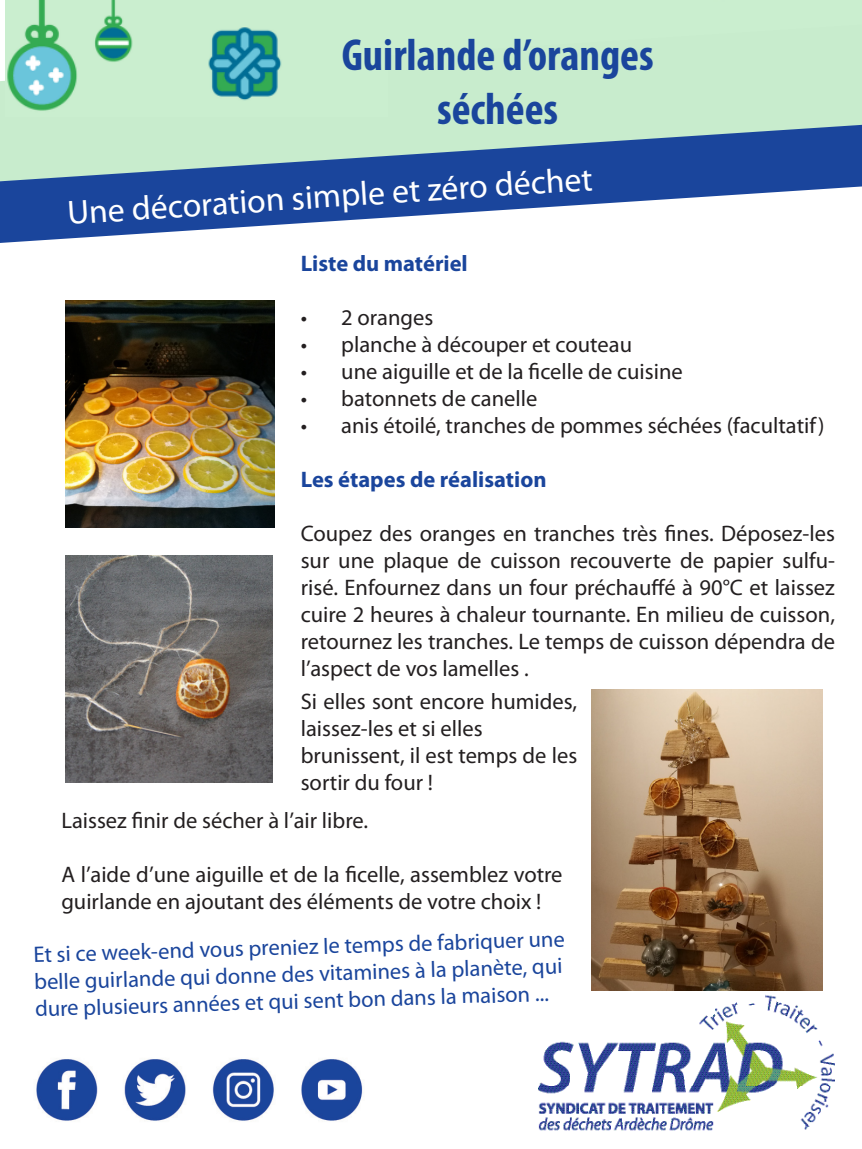
<style>
.page{position:relative;width:862px;height:1149px;background:#fff}
.page>*{position:absolute;margin:0;border:0;box-sizing:border-box;transform-origin:0 0}
.t1{font:700 condensed 45px/54px "Myriad Pro";color:#1a459c;text-align:center}
.t2{font:33.75px "Myriad Pro";color:#fff}
.t3{font:22.5px/27px "Myriad Pro";color:#231f20}
.t4{font:22.5px/27px "Myriad Pro";color:#1a459c}
.t5{font:700 22.5px "Myriad Pro";color:#1a459c}
</style>
<div class="page">
<img style="left:538px;top:995px;width:296px;height:136px">
<img style="left:36px;top:1059px;width:327px;height:62px">
<div style="left:0;top:25px;width:861px;height:100px;background:#c8eccd"></div>
<img style="left:6px;top:0;width:381px;height:117px">
<svg style="left:0;top:125px;width:861px;height:118px;fill:#1a459c"></svg>
<img style="left:66px;top:300px;width:208px;height:227px">
<img style="left:66px;top:555px;width:206px;height:227px">
<img style="left:591px;top:689px;width:230px;height:301px">
<h1 class="t1" style="left:341px;top:27px;width:313px">Guirlande d’oranges séchées</h1>
<h2 class="t2" style="left:66px;top:193px;width:527px;rotate:-4deg">Une décoration simple et zéro déchet</h2>
<p class="t5" style="left:300px;top:248px;width:168px">Liste du matériel</p>
<p class="t3" style="left:300px;top:303px;width:134px">• 2 oranges</p>
<p class="t3" style="left:300px;top:330px;width:333px">• planche à découper et couteau</p>
<p class="t3" style="left:300px;top:357px;width:383px">• une aiguille et de la ficelle de cuisine</p>
<p class="t3" style="left:300px;top:384px;width:238px">• batonnets de canelle</p>
<p class="t3" style="left:300px;top:411px;width:525px">• anis étoilé, tranches de pommes séchées (facultatif)</p>
<p class="t5" style="left:300px;top:464px;width:247px">Les étapes de réalisation</p>
<p class="t3" style="left:300px;top:519px;width:535px;text-align:justify">Coupez des oranges en tranches très fines. Déposez-les sur une plaque de cuisson recouverte de papier sulfu&shy;risé. Enfournez dans un four préchauffé à 90°C et laissez cuire 2 heures à chaleur tournante. En milieu de cuisson, retournez les tranches. Le temps de cuisson dépendra de l’aspect de vos lamelles .</p>
<p class="t3" style="left:300px;top:687px;width:278px">Si elles sont encore humides, laissez-les et si elles brunissent, il est temps de les sortir du four !</p>
<p class="t3" style="left:61px;top:806px;width:308px">Laissez finir de sécher à l’air libre.</p>
<p class="t3" style="left:61px;top:860px;width:502px">A l’aide d’une aiguille et de la ficelle, assemblez votre guirlande en ajoutant des éléments de votre choix !</p>
<p class="t4" style="left:33px;top:941px;width:533px;rotate:-2deg">Et si ce week-end vous preniez le temps de fabriquer une belle guirlande qui donne des vitamines à la planète, qui dure plusieurs années et qui sent bon dans la maison ...</p>
</div>
